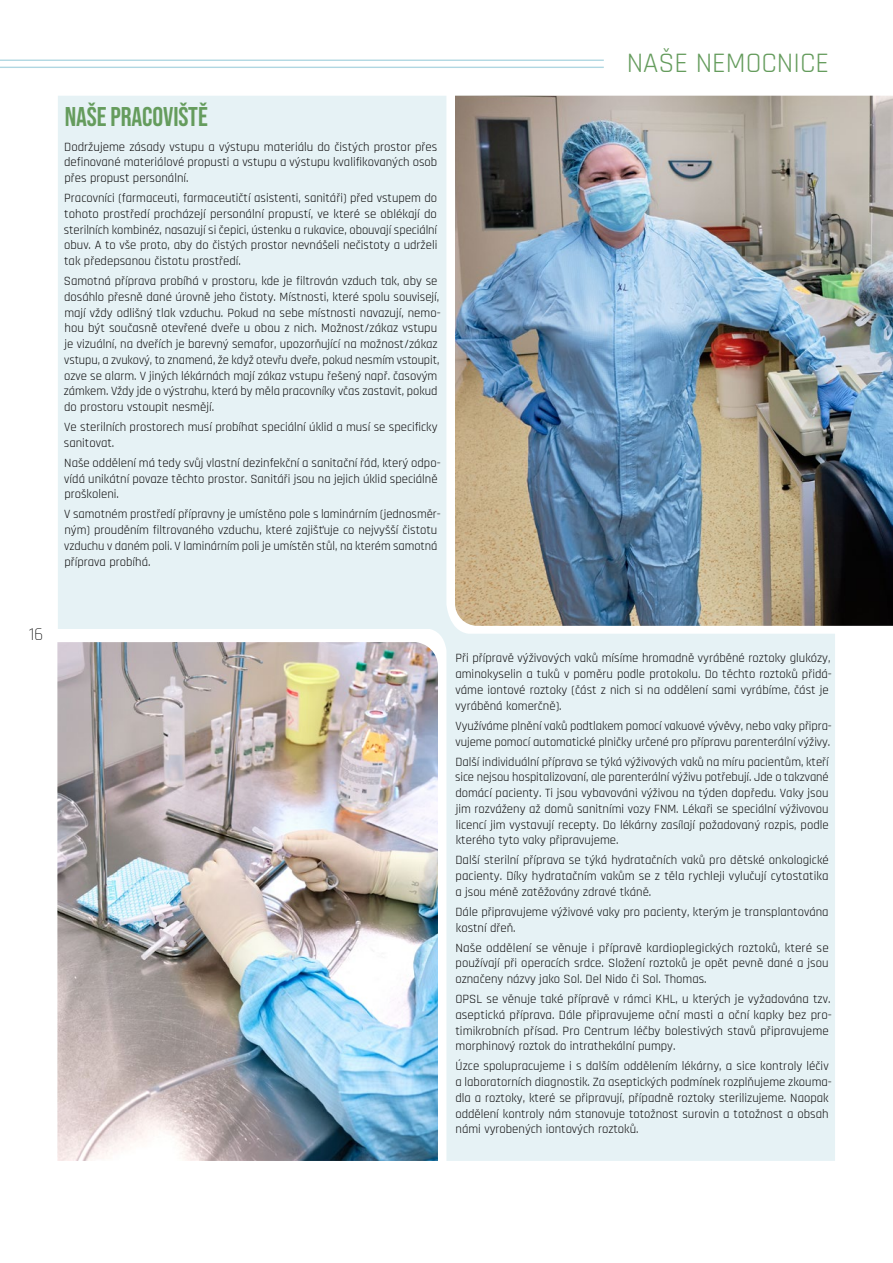
<style>
.page{position:relative;width:893px;height:1263px;background:#fff}
.page>*{position:absolute;margin:0;border:0;box-sizing:border-box;transform-origin:0 0}
.t1{font:28.5px "Rajdhani";color:#659c5d}
.t2{font:27px "Bebas Neue";letter-spacing:-.005em;color:#659c5d}
.t3{font:300 18px "Rajdhani";color:#000}
.t4{font:12.75px/15.8px "Rajdhani";color:#0b0a0b}
</style>
<div class="page">
<div style="left:58px;top:96px;width:777px;height:1065px;background:#e6f2f5"></div>
<img style="left:455px;top:96px;width:438px;height:530px">
<img style="left:57px;top:642px;width:381px;height:519px">
<hr style="left:0;top:60px;width:604px;height:1px;background:#0080a2">
<hr style="left:0;top:67px;width:604px;height:1px;background:#0080a2">
<h2 class="t2" style="left:65px;top:102px;width:144px">NAŠE PRACOVIŠTĚ</h2>
<p class="t4" style="left:64px;top:139px;width:375px;text-align:justify">Dodržujeme zásady vstupu a výstupu materiálu do čistých prostor přes definované materiálové propusti a vstupu a výstupu kvalifikovaných osob přes propust personální.</p>
<p class="t4" style="left:64px;top:191px;width:375px;text-align:justify">Pracovníci (farmaceuti, farmaceutičtí asistenti, sanitáři) před vstupem do tohoto prostředí procházejí personální propustí, ve které se oblékají do sterilních kombinéz, nasazují si čepici, ústenku a rukavice, obouvají speciální obuv. A to vše proto, aby do čistých prostor nevnášeli nečistoty a udrželi tak předepsanou čistotu prostředí.</p>
<p class="t4" style="left:64px;top:274px;width:378px">Samotná příprava probíhá v prostoru, kde je filtrován vzduch tak, aby se dosáhlo přesně dané úrovně jeho čistoty. Místnosti, které spolu souvisejí, mají vždy odlišný tlak vzduchu. Pokud na sebe místnosti navazují, nemo&shy;hou být současně otevřené dveře u obou z nich. Možnost/zákaz vstupu je vizuální, na dveřích je barevný semafor, upozorňující na možnost/zákaz vstupu, a zvukový, to znamená, že když otevřu dveře, pokud nesmím vstoupit, ozve se alarm. V jiných lékárnách mají zákaz vstupu řešený např. časovým zámkem. Vždy jde o výstrahu, která by měla pracovníky včas zastavit, pokud do prostoru vstoupit nesmějí.</p>
<p class="t4" style="left:64px;top:420px;width:375px">Ve sterilních prostorech musí probíhat speciální úklid a musí se specificky sanitovat.</p>
<p class="t4" style="left:64px;top:455px;width:378px">Naše oddělení má tedy svůj vlastní dezinfekční a sanitační řád, který odpo&shy;vídá unikátní povaze těchto prostor. Sanitáři jsou na jejich úklid speciálně proškoleni.</p>
<p class="t4" style="left:64px;top:507px;width:378px">V samotném prostředí přípravny je umístěno pole s laminárním (jednosměr&shy;ným) prouděním filtrovaného vzduchu, které zajišťuje co nejvyšší čistotu vzduchu v daném poli. V laminárním poli je umístěn stůl, na kterém samotná příprava probíhá.</p>
<h1 class="t1" style="left:627px;top:47px;width:204px">NAŠE NEMOCNICE</h1>
<h3 class="t3" style="left:29px;top:624px;width:16px">16</h3>
<p class="t4" style="left:455px;top:651px;width:378px">Při přípravě výživových vaků mísíme hromadně vyráběné roztoky glukózy, aminokyselin a tuků v poměru podle protokolu. Do těchto roztoků přidá&shy;váme iontové roztoky (část z nich si na oddělení sami vyrábíme, část je vyráběná komerčně).</p>
<p class="t4" style="left:455px;top:718px;width:378px">Využíváme plnění vaků podtlakem pomocí vakuové vývěvy, nebo vaky připra&shy;vujeme pomocí automatické plničky určené pro přípravu parenterální výživy.</p>
<p class="t4" style="left:455px;top:754px;width:375px;text-align:justify">Další individuální příprava se týká výživových vaků na míru pacientům, kteří sice nejsou hospitalizovaní, ale parenterální výživu potřebují. Jde o takzvané domácí pacienty. Ti jsou vybavováni výživou na týden dopředu. Vaky jsou jim rozváženy až domů sanitními vozy FNM. Lékaři se speciální výživovou licencí jim vystavují recepty. Do lékárny zasílají požadovaný rozpis, podle kterého tyto vaky připravujeme.</p>
<p class="t4" style="left:455px;top:853px;width:375px;text-align:justify">Další sterilní příprava se týká hydratačních vaků pro dětské onkologické pacienty. Díky hydratačním vakům se z těla rychleji vylučují cytostatika a jsou méně zatěžovány zdravé tkáně.</p>
<p class="t4" style="left:455px;top:904px;width:375px">Dále připravujeme výživové vaky pro pacienty, kterým je transplantována kostní dřeň.</p>
<p class="t4" style="left:455px;top:940px;width:375px;text-align:justify">Naše oddělení se věnuje i přípravě kardioplegických roztoků, které se používají při operacích srdce. Složení roztoků je opět pevně dané a jsou označeny názvy jako Sol. Del Nido či Sol. Thomas.</p>
<p class="t4" style="left:455px;top:991px;width:378px">OPSL se věnuje také přípravě v rámci KHL, u kterých je vyžadována tzv. aseptická příprava. Dále připravujeme oční masti a oční kapky bez pro&shy;timikrobních přísad. Pro Centrum léčby bolestivých stavů připravujeme morphinový roztok do intrathekální pumpy.</p>
<p class="t4" style="left:455px;top:1059px;width:378px">Úzce spolupracujeme i s dalším oddělením lékárny, a sice kontroly léčiv a laboratorních diagnostik. Za aseptických podmínek rozplňujeme zkouma&shy;dla a roztoky, které se připravují, případně roztoky sterilizujeme. Naopak oddělení kontroly nám stanovuje totožnost surovin a totožnost a obsah námi vyrobených iontových roztoků.</p>
</div>
